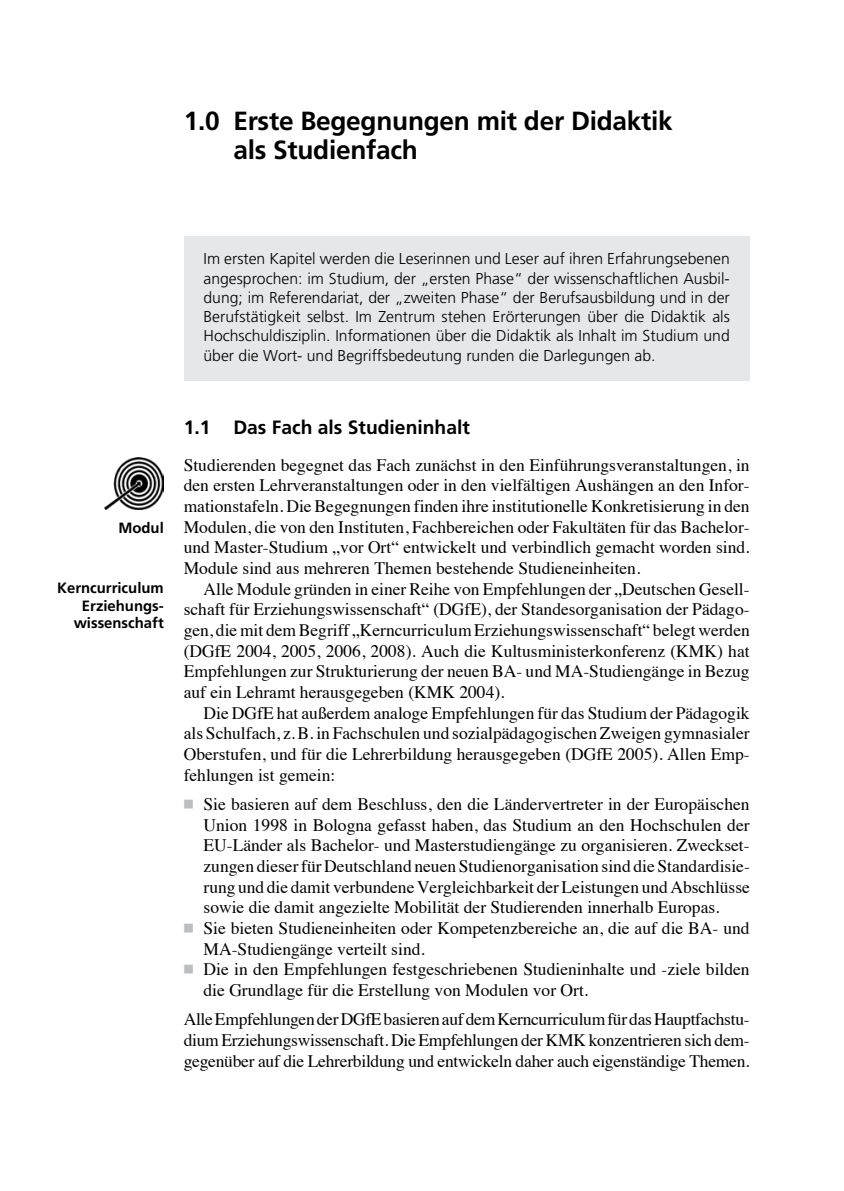
<style>
.page{position:relative;width:844px;height:1191px;background:#fff}
.page>*{position:absolute;margin:0;border:0;box-sizing:border-box;transform-origin:0 0}
.t1{font:700 26.25px/29.8px "Frutiger";letter-spacing:-.01em;color:#000}
.t2{font:700 19.25px "Frutiger";color:#000}
.t3{font:17.5px/20.7px "Times";color:#000;text-align:justify}
.t4{font:300 15.75px/19.2px "Frutiger";color:#000;text-align:justify}
.t5{font:700 14.88px/17.5px "Frutiger";color:#000;text-align:right}
.s1{font-family:"Universal Newswith Comm Pi";color:#bcbec0}
</style>
<div class="page">
<div style="left:184px;top:236px;width:565px;height:145px;background:#e6e7e8"></div>
<img style="left:104px;top:458px;width:60px;height:52px">
<h1 class="t1" style="left:233px;top:105px;width:441px;text-indent:-50px">1.0 Erste Begegnungen mit der Didaktik als Studienfach</h1>
<p class="t4" style="left:203px;top:249px;width:527px">Im ersten Kapitel werden die Leserinnen und Leser auf ihren Erfahrungsebenen angesprochen: im Studium, der „ersten Phase“ der wissenschaftlichen Ausbil&shy;dung; im Referendariat, der „zweiten Phase“ der Berufsausbildung und in der Berufstätigkeit selbst. Im Zentrum stehen Erörterungen über die Didaktik als Hochschuldisziplin. Informationen über die Didaktik als Inhalt im Studium und über die Wort- und Begriffsbedeutung runden die Darlegungen ab.</p>
<p class="t5" style="left:118px;top:518px;width:47px">Modul</p>
<p class="t5" style="left:57px;top:579px;width:108px">Kerncurriculum<br>Erziehungs&shy;wissenschaft</p>
<p class="t2" style="left:184px;top:416px;width:287px">1.1 Das Fach als Studieninhalt</p>
<p class="t3" style="left:184px;top:453px;width:567px">Studierenden begegnet das Fach zunächst in den Einführungsveranstaltungen, in den ersten Lehrveranstaltungen oder in den vielfältigen Aushängen an den Infor&shy;mationstafeln. Die Begegnungen finden ihre institutionelle Konkretisierung in den Modulen, die von den Instituten, Fachbereichen oder Fakultäten für das Bachelor&shy;und Master-Studium „vor Ort“ entwickelt und verbindlich gemacht worden sind.<br>Module sind aus mehreren Themen bestehende Studieneinheiten.</p>
<p class="t3" style="left:184px;top:577px;width:567px;text-indent:20px">Alle Module gründen in einer Reihe von Empfehlungen der „Deutschen Gesell&shy;schaft für Erziehungswissenschaft“ (DGfE), der Standesorganisation der Pädago&shy;gen, die mit dem Begriff „Kerncurriculum Erziehungswissenschaft“ belegt werden (DGfE 2004, 2005, 2006, 2008). Auch die Kultusministerkonferenz (KMK) hat Empfehlungen zur Strukturierung der neuen BA- und MA-Studiengänge in Bezug auf ein Lehramt herausgegeben (KMK 2004).</p>
<p class="t3" style="left:184px;top:701px;width:567px;text-indent:20px">Die DGfE hat außerdem analoge Empfehlungen für das Studium der Pädagogik als Schulfach, z.B. in Fachschulen und sozialpädagogischen Zweigen gymnasialer Oberstufen, und für die Lehrerbildung herausgegeben (DGfE 2005). Allen Emp&shy;fehlungen ist gemein:</p>
<p class="t3" style="left:184px;top:792px;width:567px"><span class="s1">n</span> Sie basieren auf dem Beschluss, den die Ländervertreter in der Europäischen</p>
<p class="t3" style="left:203px;top:813px;width:547px">Union 1998 in Bologna gefasst haben, das Studium an den Hochschulen der</p>
<p class="t3" style="left:203px;top:833px;width:547px">EU-Länder als Bachelor- und Masterstudiengänge zu organisieren. Zweckset-</p>
<p class="t3" style="left:203px;top:854px;width:547px">zungen dieser für Deutschland neuen Studienorganisation sind die Standardisie-</p>
<p class="t3" style="left:203px;top:875px;width:547px">rung und die damit verbundene Vergleichbarkeit der Leistungen und Abschlüsse</p>
<p class="t3" style="left:203px;top:895px;width:517px">sowie die damit angezielte Mobilität der Studierenden innerhalb Europas.</p>
<p class="t3" style="left:184px;top:916px;width:567px"><span class="s1">n</span> Sie bieten Studieneinheiten oder Kompetenzbereiche an, die auf die BA- und</p>
<p class="t3" style="left:203px;top:936px;width:223px">MA-Studiengänge verteilt sind.</p>
<p class="t3" style="left:184px;top:957px;width:567px"><span class="s1">n</span> Die in den Empfehlungen festgeschriebenen Studieninhalte und -ziele bilden</p>
<p class="t3" style="left:203px;top:978px;width:386px">die Grundlage für die Erstellung von Modulen vor Ort.</p>
<p class="t3" style="left:184px;top:1007px;width:567px">Alle Empfehlungen der DGfE basieren auf dem Kerncurriculum für das Hauptfachstu&shy;dium Erziehungswissenschaft. Die Empfehlungen der KMK konzentrieren sich dem&shy;gegenüber auf die Lehrerbildung und entwickeln daher auch eigenständige Themen.</p>
</div>
